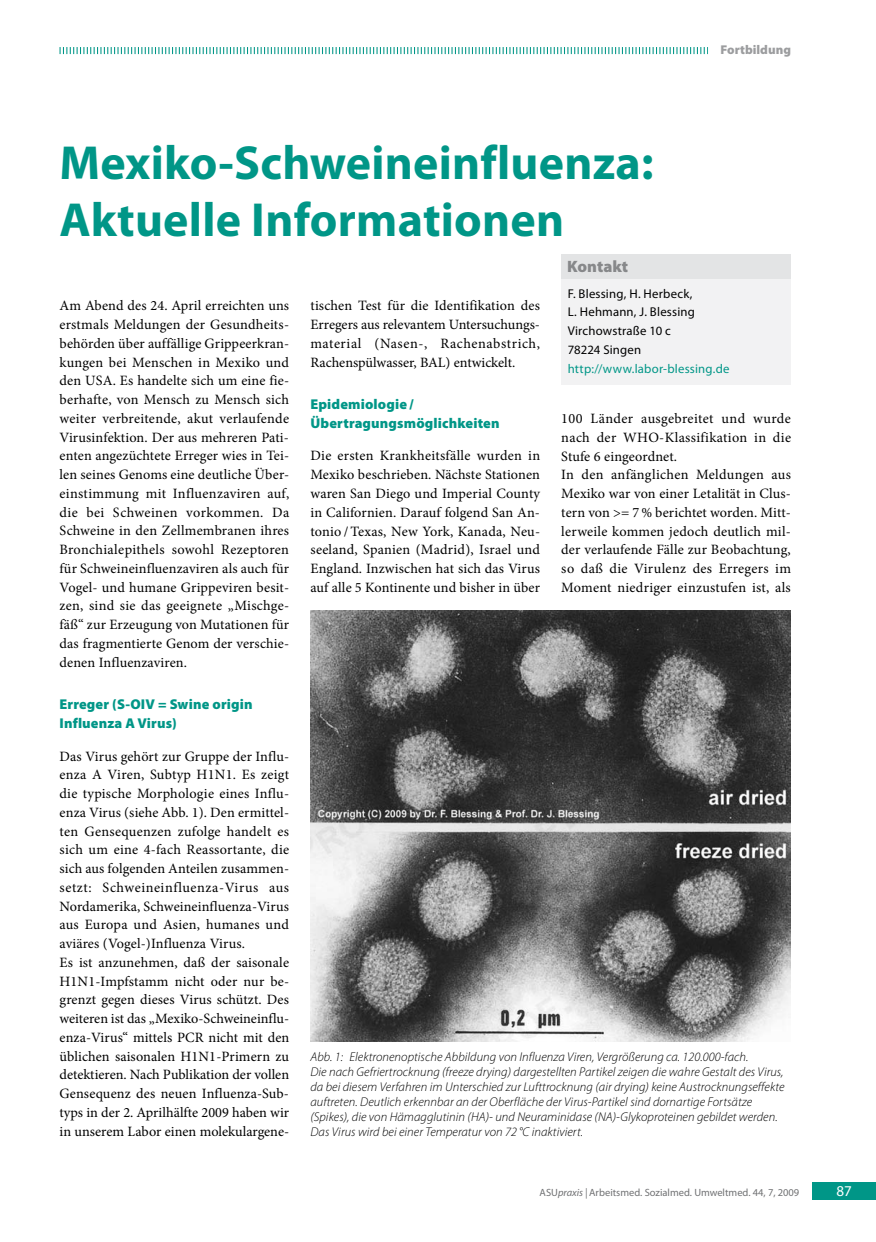
<style>
.page{position:relative;width:876px;height:1242px;background:#fff}
.page>*{position:absolute;margin:0;border:0;box-sizing:border-box;transform-origin:0 0}
.t1{font:700 48px/57px "Myriad Pro";letter-spacing:.005em;color:#009687}
.t2{font:900 16.5px "Myriad Pro";color:#87888a}
.t3{font:15px "Myriad Pro";color:#fff}
.t4{font:14.25px/18.8px "Minion Pro";letter-spacing:.01em;color:#000;text-align:justify}
.t5{font:900 14.25px/18.8px "Myriad Pro";letter-spacing:.01em;color:#009687}
.t6{font:italic 300 12.75px/15px "Myriad Pro";letter-spacing:.005em;color:#000}
.t7{font:12.75px/18.8px "Myriad Pro";letter-spacing:.015em;color:#000}
.t8{font:12.75px "Myriad Pro";letter-spacing:.02em;color:#009687}
.t9{font:900 12.75px "Myriad Pro";color:#9c9d9f}
.t10{font:10.5px "Myriad Pro";color:#707173}
.s1{font-style:italic}
</style>
<div class="page">
<div style="left:812px;top:1182px;width:64px;height:17px;background:#009687"></div>
<svg style="left:60px;top:47px;width:648px;height:7px"></svg>
<img style="left:310px;top:610px;width:481px;height:431px">
<div style="left:561px;top:254px;width:230px;height:25px;background:#e3e4e5"></div>
<div style="left:561px;top:279px;width:230px;height:106px;background:#f2f2f3"></div>
<h1 class="t1" style="left:60px;top:133px;width:596px">Mexiko-Schweineinfluenza:<br>Aktuelle Informationen</h1>
<p class="t9" style="left:721px;top:41px;width:72px">Fortbildung</p>
<p class="t4" style="left:60px;top:296px;width:231px">Am Abend des 24. April erreichten uns erstmals Meldungen der Gesundheits&shy;behörden über auffällige Grippeerkran&shy;kungen bei Menschen in Mexiko und den USA. Es handelte sich um eine fie&shy;berhafte, von Mensch zu Mensch sich weiter verbreitende, akut verlaufende Virusinfektion. Der aus mehreren Pati&shy;enten angezüchtete Erreger wies in Tei&shy;len seines Genoms eine deutliche Über&shy;einstimmung mit Influenzaviren auf, die bei Schweinen vorkommen. Da Schweine in den Zellmembranen ihres Bronchialepithels sowohl Rezeptoren für Schweineinfluenzaviren als auch für Vogel- und humane Grippeviren besit&shy;zen, sind sie das geeignete „Mischge&shy;fäß“ zur Erzeugung von Mutationen für das fragmentierte Genom der verschie&shy;denen Influenzaviren.</p>
<p class="t5" style="left:60px;top:694px;width:195px">Erreger (S-OIV = Swine origin<br>Influenza A Virus)</p>
<p class="t4" style="left:60px;top:746px;width:231px;text-align:left">Das Virus gehört zur Gruppe der Influ&shy;enza A Viren, Subtyp H1N1. Es zeigt die typische Morphologie eines Influ&shy;enza Virus (siehe Abb. 1). Den ermittel&shy;ten Gensequenzen zufolge handelt es sich um eine 4-fach Reassortante, die sich aus folgenden Anteilen zusammen&shy;setzt: Schweineinfluenza-Virus aus Nordamerika, Schweineinfluenza-Virus aus Europa und Asien, humanes und aviäres (Vogel-)Influenza Virus.<br>Es ist anzunehmen, daß der saisonale H1N1-Impfstamm nicht oder nur be&shy;grenzt gegen dieses Virus schützt. Des weiteren ist das „Mexiko-Schweineinflu&shy;enza-Virus“ mittels PCR nicht mit den üblichen saisonalen H1N1-Primern zu detektieren. Nach Publikation der vollen Gensequenz des neuen Influenza-Sub&shy;typs in der 2. Aprilhälfte 2009 haben wir in unserem Labor einen molekulargene-</p>
<p class="t4" style="left:310px;top:296px;width:231px">tischen Test für die Identifikation des Erregers aus relevantem Untersuchungs&shy;material (Nasen-, Rachenabstrich, Rachenspülwasser, BAL) entwickelt.</p>
<p class="t5" style="left:310px;top:394px;width:191px">Epidemiologie /<br>Übertragungsmöglichkeiten</p>
<p class="t4" style="left:310px;top:446px;width:231px">Die ersten Krankheitsfälle wurden in Mexiko beschrieben. Nächste Stationen waren San Diego und Imperial County in Californien. Darauf folgend San An&shy;tonio /Texas, New York, Kanada, Neu&shy;seeland, Spanien (Madrid), Israel und England. Inzwischen hat sich das Virus auf alle 5 Kontinente und bisher in über</p>
<p class="t2" style="left:567px;top:256px;width:62px">Kontakt</p>
<p class="t7" style="left:568px;top:284px;width:129px">F. Blessing, H. Herbeck,<br>L. Hehmann, J. Blessing<br>Virchowstraße 10 c<br>78224 Singen</p>
<p class="t8" style="left:568px;top:360px;width:163px">http://www.labor-blessing.de</p>
<p class="t4" style="left:561px;top:409px;width:231px;text-align:left">100 Länder ausgebreitet und wurde nach der WHO-Klassifikation in die Stufe 6 eingeordnet.<br>In den anfänglichen Meldungen aus Mexiko war von einer Letalität in Clus&shy;tern von &gt;= 7% berichtet worden. Mitt&shy;lerweile kommen jedoch deutlich mil&shy;der verlaufende Fälle zur Beobachtung, so daß die Virulenz des Erregers im Moment niedriger einzustufen ist, als</p>
<p class="t6" style="left:310px;top:1048px;width:476px">Abb. 1: Elektronenoptische Abbildung von Influenza Viren, Vergrößerung ca. 120.000-fach.<br>Die nach Gefriertrocknung (freeze drying) dargestellten Partikel zeigen die wahre Gestalt des Virus, da bei diesem Verfahren im Unterschied zur Lufttrocknung (air drying) keine Austrocknungseffekte auftreten. Deutlich erkennbar an der Oberfläche der Virus-Partikel sind dornartige Fortsätze (Spikes), die von Hämagglutinin (HA)- und Neuraminidase (NA)-Glykoproteinen gebildet werden.<br>Das Virus wird bei einer Temperatur von 72 °C inaktiviert.</p>
<p class="t10" style="left:540px;top:1186px;width:261px">ASU<span class="s1">praxis |</span> Arbeitsmed. Sozialmed. Umweltmed. 44, 7, 2009</p>
<p class="t3" style="left:836px;top:1181px;width:17px">87</p>
</div>
